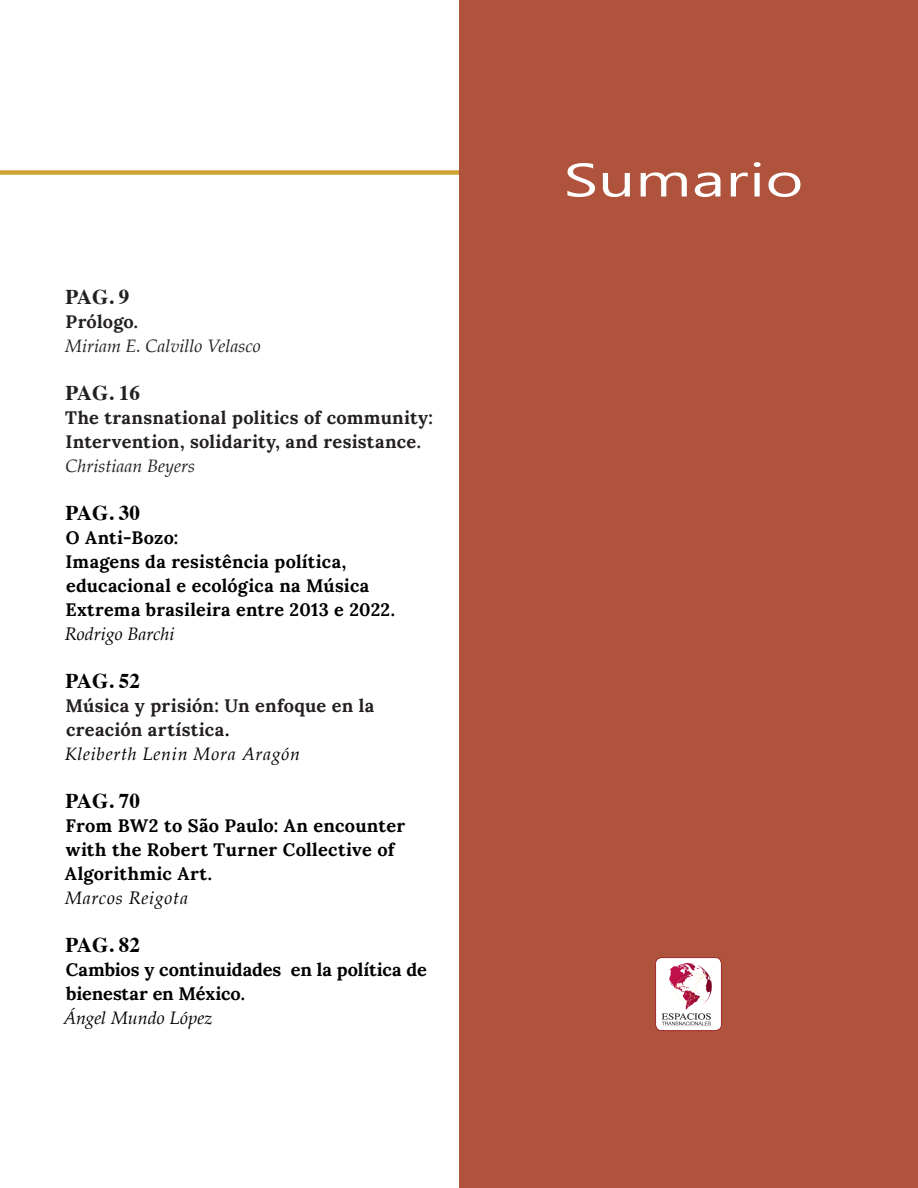
<style>
.page{position:relative;width:918px;height:1188px;background:#fff}
.page>*{position:absolute;margin:0;border:0;box-sizing:border-box;transform-origin:0 0}
.parrafo_inicio{font:47.1px "Microsoft Tai Le";letter-spacing:.005em;color:#fff;scale:1.38 1}
.t1{font:700 21px "Times";color:#000}
.t2{font:700 21px "Times";color:#231f20}
.Título{font:700 18px/24px "Lora";letter-spacing:.01em;color:#000}
.t3{font:700 18px/24px "Lora";letter-spacing:.015em;color:#231f20}
.Título-2{font:700 18px/24px "Lora";letter-spacing:-.01em;color:#000}
.t4{font:italic 18px "Palatino";color:#231f20}
.t5{font:italic 18px "Palatino";letter-spacing:.04em;color:#000}
.t6{font:italic 18px "Palatino";color:#000}
.s1{color:#000}
</style>
<div class="page">
<div style="left:459px;top:0;width:459px;height:1188px;background:#af533c"></div>
<div style="left:0;top:170px;width:459px;height:5px;background:#cda434"></div>
<img style="left:657px;top:959px;width:63px;height:72px">
<div style="left:655px;top:957px;width:67px;height:74px;border:1px solid #a1292b;border-radius:6px"></div>
<p class="t2" style="left:66px;top:277px;width:65px">PAG. 9</p>
<p class="t3" style="left:66px;top:310px;width:74px">Prólogo.</p>
<p class="t4" style="left:65px;top:331px;width:197px">Miriam E. Calvillo Velasco</p>
<p class="t2" style="left:66px;top:373px;width:76px">PAG. 16</p>
<p class="t3" style="left:65px;top:406px;width:369px">The transnational politics of community:<br>Intervention, solidarity, and resistance.</p>
<p class="t4" style="left:66px;top:451px;width:131px">Christiaan Beyers</p>
<p class="t1" style="left:66px;top:493px;width:76px">PAG. 30</p>
<p class="Título" style="left:66px;top:526px;width:114px">O Anti-Bozo:</p>
<p class="Título" style="left:66px;top:550px;width:331px">Imagens da resistência política, educacional e ecológica na Música<br>Extrema brasileira entre 2013 e 2022.</p>
<p class="t6" style="left:65px;top:619px;width:111px">Rodrigo Barchi</p>
<p class="t1" style="left:66px;top:661px;width:76px">PAG. 52</p>
<p class="t3" style="left:66px;top:694px;width:310px">Música y prisión: Un enfoque en la creación artística<span class="s1">.</span></p>
<p class="t5" style="left:65px;top:739px;width:237px">Kleiberth Lenin Mora Aragón</p>
<p class="t1" style="left:66px;top:781px;width:76px">PAG. 70</p>
<p class="Título" style="left:65px;top:814px;width:342px">From BW2 to São Paulo: An encounter with the Robert Turner Collective of<br>Algorithmic Art.</p>
<p class="t5" style="left:65px;top:883px;width:124px">Marcos Reigota</p>
<p class="t1" style="left:66px;top:925px;width:76px">PAG. 82</p>
<p class="Título-2" style="left:66px;top:958px;width:363px">Cambios y continuidades en la política de bienestar en México.</p>
<p class="t6" style="left:63px;top:1003px;width:151px">Ángel Mundo López</p>
<p class="parrafo_inicio" style="left:564px;top:153px;width:175px">Sumario</p>
</div>
